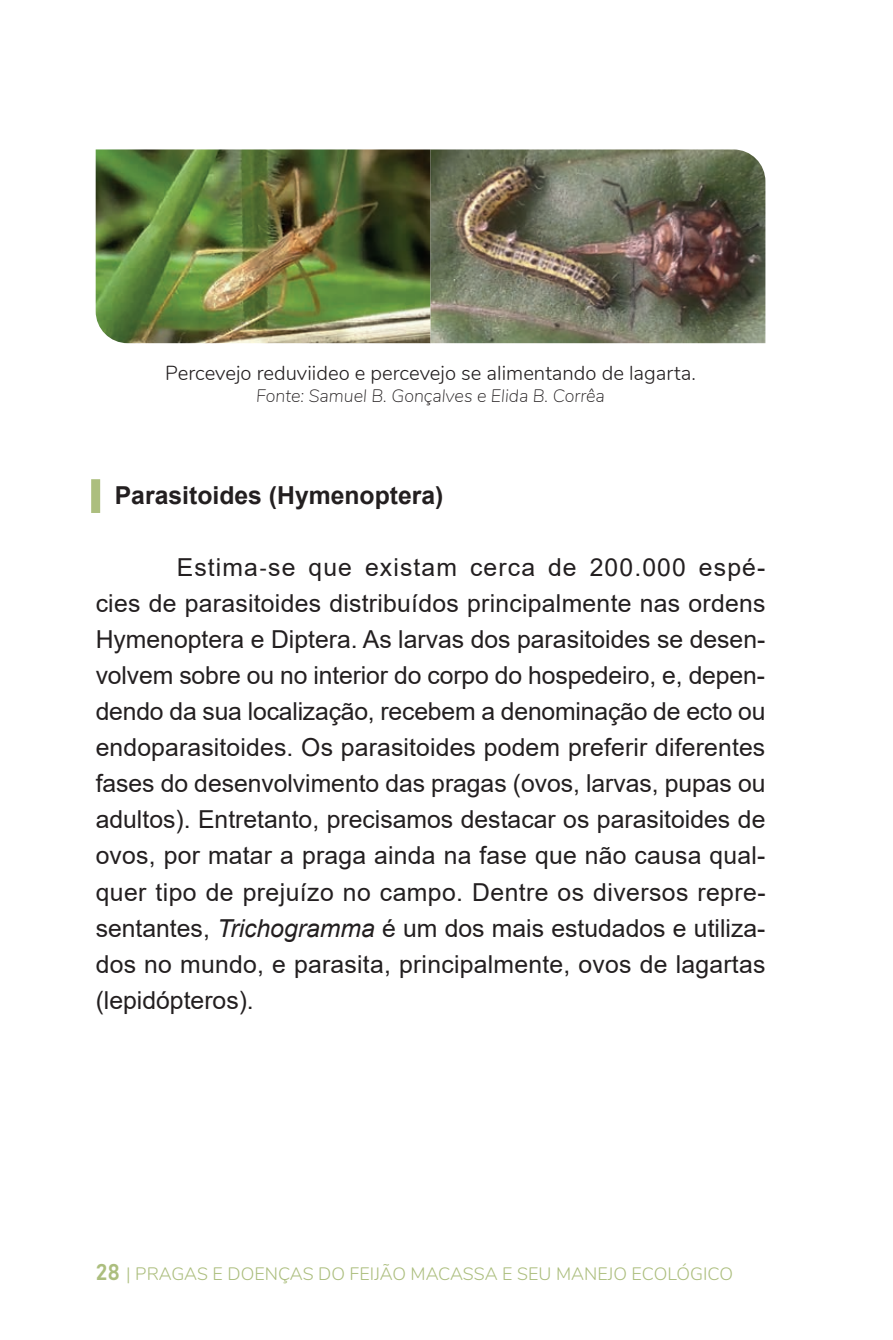
<style>
.page{position:relative;width:893px;height:1340px;background:#fff}
.page>*{position:absolute;margin:0;border:0;box-sizing:border-box;transform-origin:0 0}
.t1{font:24.75px/36px "Arial";letter-spacing:.01em;color:#231f20;text-align:justify}
.t2{font:700 24.75px "Arial";color:#231f20}
.t3{font:300 20.25px "Nunito";color:#231f20}
.t4{font:300 18px "Nunito";color:#acbe7e}
.t5{font:italic 200 18px "Nunito";color:#231f20}
.s1{font-family:"Cambria Math"}
.s2{font-style:italic}
.s3{font-family:"Bahnschrift";font-weight:400;font-size:22.5px}
</style>
<div class="page">
<div style="left:91px;top:479px;width:9px;height:34px;background:#acbe7e"></div>
<img style="left:96px;top:149px;width:669px;height:194px">
<p class="t3" style="left:165px;top:358px;width:532px">Percevejo reduviideo e percevejo se alimentando de lagarta.</p>
<p class="t5" style="left:256px;top:382px;width:350px">Fonte: Samuel B. Gonçalves e Elida B. Corrêa</p>
<p class="t2" style="left:115px;top:478px;width:330px">Parasitoides (Hymenoptera)</p>
<p class="t1" style="left:96px;top:549px;width:671px;text-indent:81px">Estima<span class="s1">‐</span>se que existam cerca de 200.000 espé&shy;cies de parasitoides distribuídos principalmente nas ordens Hymenoptera e Diptera. As larvas dos parasitoides se desen&shy;volvem sobre ou no interior do corpo do hospedeiro, e, depen&shy;dendo da sua localização, recebem a denominação de ecto ou endoparasitoides. Os parasitoides podem preferir diferentes fases do desenvolvimento das pragas (ovos, larvas, pupas ou adultos). Entretanto, precisamos destacar os parasitoides de ovos, por matar a praga ainda na fase que não causa qual&shy;quer tipo de prejuízo no campo. Dentre os diversos repre&shy;sentantes, <span class="s2">Trichogramma</span> é um dos mais estudados e utiliza&shy;dos no mundo, e parasita, principalmente, ovos de lagartas (lepidópteros).</p>
<p class="t4" style="left:96px;top:1260px;width:639px"><span class="s3">28</span> | PRAGAS E DOENÇAS DO FEIJÃO MACASSA E SEU MANEJO ECOLÓGICO</p>
</div>
